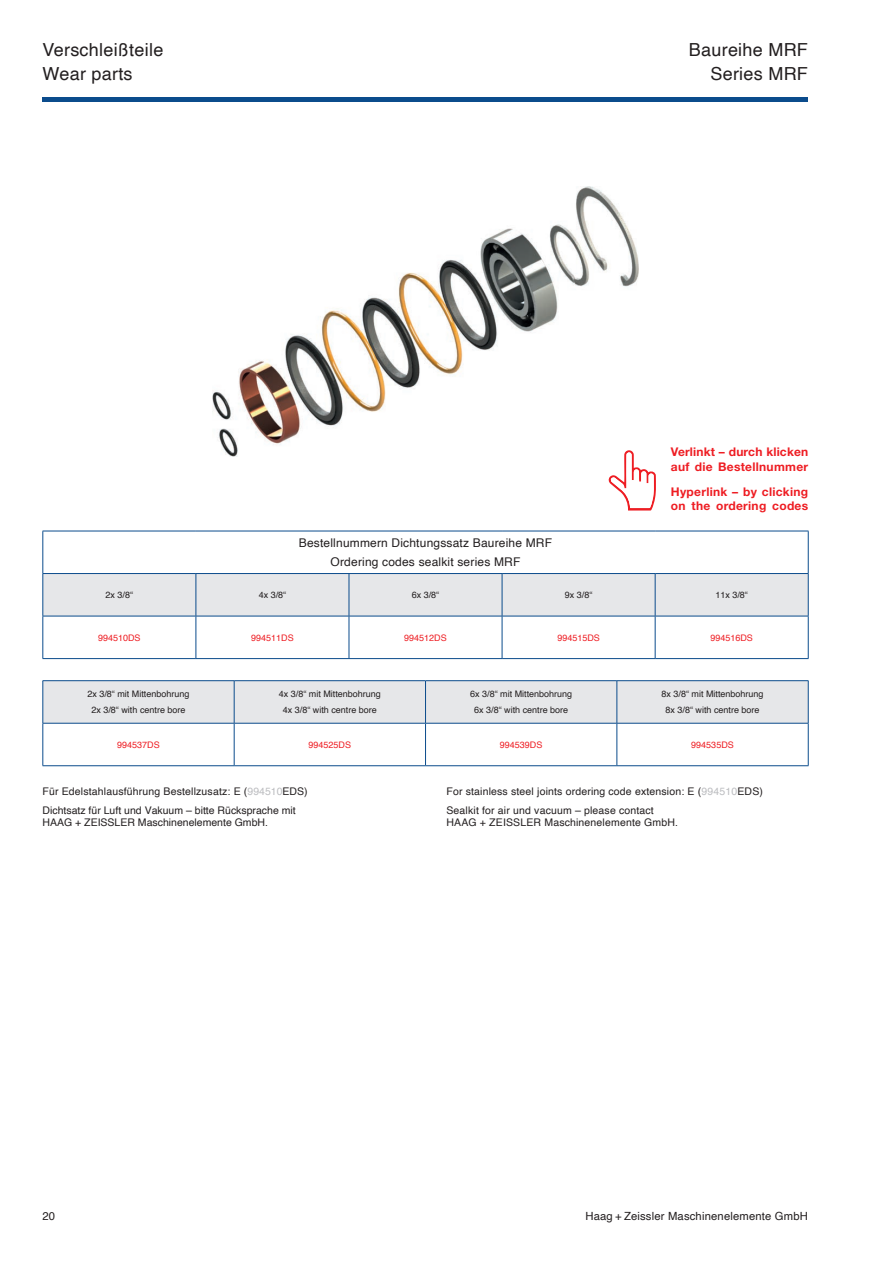
<style>
.page{position:relative;width:893px;height:1263px;background:#fff}
.page>*{position:absolute;margin:0;border:0;box-sizing:border-box;transform-origin:0 0}
.t1{font:18px "Helvetica";letter-spacing:.015em;color:#231f20}
.t2{font:700 12px/14.4px "Helvetica Neue";letter-spacing:.025em;color:#ee1d23}
.t3{font:12px/19.2px "Helvetica";letter-spacing:.015em;color:#231f20;text-align:center}
.t4{font:11.25px "Helvetica";letter-spacing:.015em;color:#231f20}
.t5{font:10.5px/19.2px "Helvetica";letter-spacing:.015em;color:#231f20}
.t6{font:9px/16.2px "Helvetica";color:#231f20;text-align:center}
.t7{font:9px "Helvetica";color:#ee1d23}
.s1{color:#bcbdc0}
</style>
<div class="page">
<hr style="left:43px;top:98px;width:765px;height:4px;background:#0b4c8c">
<img style="left:212px;top:186px;width:426px;height:270px">
<div style="left:44px;top:574px;width:764px;height:42px;background:#e6e7e9"></div>
<hr style="left:43px;top:531px;width:1px;height:42px;background:#0b4c8c">
<hr style="left:43px;top:531px;width:153px;height:1px;background:#0b4c8c">
<hr style="left:196px;top:531px;width:153px;height:1px;background:#0b4c8c">
<hr style="left:349px;top:531px;width:153px;height:1px;background:#0b4c8c">
<hr style="left:502px;top:531px;width:153px;height:1px;background:#0b4c8c">
<hr style="left:655px;top:531px;width:153px;height:1px;background:#0b4c8c">
<hr style="left:808px;top:531px;width:1px;height:42px;background:#0b4c8c">
<hr style="left:43px;top:574px;width:1px;height:42px;background:#0b4c8c">
<hr style="left:43px;top:573px;width:153px;height:1px;background:#0b4c8c">
<hr style="left:196px;top:573px;width:153px;height:1px;background:#0b4c8c">
<hr style="left:349px;top:573px;width:153px;height:1px;background:#0b4c8c">
<hr style="left:502px;top:573px;width:153px;height:1px;background:#0b4c8c">
<hr style="left:655px;top:573px;width:153px;height:1px;background:#0b4c8c">
<hr style="left:196px;top:574px;width:1px;height:42px;background:#0b4c8c">
<hr style="left:349px;top:574px;width:1px;height:42px;background:#0b4c8c">
<hr style="left:502px;top:574px;width:1px;height:42px;background:#0b4c8c">
<hr style="left:655px;top:574px;width:1px;height:42px;background:#0b4c8c">
<hr style="left:808px;top:574px;width:1px;height:42px;background:#0b4c8c">
<hr style="left:43px;top:616px;width:1px;height:42px;background:#0b4c8c">
<hr style="left:43px;top:616px;width:153px;height:1px;background:#0b4c8c">
<hr style="left:196px;top:616px;width:153px;height:1px;background:#0b4c8c">
<hr style="left:349px;top:616px;width:153px;height:1px;background:#0b4c8c">
<hr style="left:502px;top:616px;width:153px;height:1px;background:#0b4c8c">
<hr style="left:655px;top:616px;width:153px;height:1px;background:#0b4c8c">
<hr style="left:196px;top:616px;width:1px;height:42px;background:#0b4c8c">
<hr style="left:349px;top:616px;width:1px;height:42px;background:#0b4c8c">
<hr style="left:502px;top:616px;width:1px;height:42px;background:#0b4c8c">
<hr style="left:655px;top:616px;width:1px;height:42px;background:#0b4c8c">
<hr style="left:808px;top:616px;width:1px;height:42px;background:#0b4c8c">
<hr style="left:43px;top:658px;width:153px;height:1px;background:#0b4c8c">
<hr style="left:196px;top:658px;width:153px;height:1px;background:#0b4c8c">
<hr style="left:349px;top:658px;width:153px;height:1px;background:#0b4c8c">
<hr style="left:502px;top:658px;width:153px;height:1px;background:#0b4c8c">
<hr style="left:655px;top:658px;width:153px;height:1px;background:#0b4c8c">
<div style="left:44px;top:681px;width:764px;height:42px;background:#e6e7e9"></div>
<hr style="left:43px;top:681px;width:1px;height:42px;background:#0b4c8c">
<hr style="left:43px;top:680px;width:191px;height:1px;background:#0b4c8c">
<hr style="left:234px;top:680px;width:191px;height:1px;background:#0b4c8c">
<hr style="left:425px;top:680px;width:192px;height:1px;background:#0b4c8c">
<hr style="left:617px;top:680px;width:191px;height:1px;background:#0b4c8c">
<hr style="left:234px;top:681px;width:1px;height:42px;background:#0b4c8c">
<hr style="left:425px;top:681px;width:1px;height:42px;background:#0b4c8c">
<hr style="left:617px;top:681px;width:1px;height:42px;background:#0b4c8c">
<hr style="left:808px;top:681px;width:1px;height:42px;background:#0b4c8c">
<hr style="left:43px;top:723px;width:1px;height:42px;background:#0b4c8c">
<hr style="left:43px;top:723px;width:191px;height:1px;background:#0b4c8c">
<hr style="left:234px;top:723px;width:191px;height:1px;background:#0b4c8c">
<hr style="left:425px;top:723px;width:192px;height:1px;background:#0b4c8c">
<hr style="left:617px;top:723px;width:191px;height:1px;background:#0b4c8c">
<hr style="left:234px;top:723px;width:1px;height:42px;background:#0b4c8c">
<hr style="left:425px;top:723px;width:1px;height:42px;background:#0b4c8c">
<hr style="left:617px;top:723px;width:1px;height:42px;background:#0b4c8c">
<hr style="left:808px;top:723px;width:1px;height:42px;background:#0b4c8c">
<hr style="left:43px;top:765px;width:191px;height:1px;background:#0b4c8c">
<hr style="left:234px;top:765px;width:191px;height:1px;background:#0b4c8c">
<hr style="left:425px;top:765px;width:192px;height:1px;background:#0b4c8c">
<hr style="left:617px;top:765px;width:191px;height:1px;background:#0b4c8c">
<svg style="left:609px;top:450px;width:47px;height:60px"></svg>
<h1 class="t1" style="left:43px;top:36px;width:122px">Verschleißteile</h1>
<h1 class="t1" style="left:689px;top:36px;width:120px">Baureihe MRF</h1>
<h1 class="t1" style="left:43px;top:60px;width:92px">Wear parts</h1>
<h1 class="t1" style="left:710px;top:60px;width:99px">Series MRF</h1>
<p class="t3" style="left:299px;top:534px;width:255px">Bestellnummern Dichtungssatz Baureihe MRF<br>Ordering codes sealkit series MRF</p>
<p class="t2" style="left:671px;top:445px;width:139px">Verlinkt – durch klicken auf die Bestellnummer</p>
<p class="t2" style="left:671px;top:484px;width:139px">Hyperlink – by clicking on the ordering codes</p>
<p class="t6" style="left:106px;top:587px;width:29px">2x 3/8“</p>
<p class="t6" style="left:259px;top:587px;width:29px">4x 3/8“</p>
<p class="t6" style="left:412px;top:587px;width:29px">6x 3/8“</p>
<p class="t6" style="left:565px;top:587px;width:29px">9x 3/8“</p>
<p class="t6" style="left:715px;top:587px;width:34px">11x 3/8“</p>
<p class="t7" style="left:98px;top:631px;width:44px">994510DS</p>
<p class="t7" style="left:251px;top:631px;width:44px">994511DS</p>
<p class="t7" style="left:404px;top:631px;width:44px">994512DS</p>
<p class="t7" style="left:557px;top:631px;width:44px">994515DS</p>
<p class="t7" style="left:710px;top:631px;width:44px">994516DS</p>
<p class="t6" style="left:87px;top:686px;width:104px">2x 3/8“ mit Mittenbohrung<br>2x 3/8“ with centre bore</p>
<p class="t6" style="left:279px;top:686px;width:104px">4x 3/8“ mit Mittenbohrung<br>4x 3/8“ with centre bore</p>
<p class="t6" style="left:470px;top:686px;width:104px">6x 3/8“ mit Mittenbohrung<br>6x 3/8“ with centre bore</p>
<p class="t6" style="left:661px;top:686px;width:104px">8x 3/8“ mit Mittenbohrung<br>8x 3/8“ with centre bore</p>
<p class="t7" style="left:117px;top:738px;width:44px">994537DS</p>
<p class="t7" style="left:309px;top:738px;width:44px">994525DS</p>
<p class="t7" style="left:500px;top:738px;width:44px">994539DS</p>
<p class="t7" style="left:691px;top:738px;width:44px">994535DS</p>
<p class="t5" style="left:43px;top:782px;width:267px">Für Edelstahlausführung Bestellzusatz: E (<span class="s1">994510</span>EDS)<br>Dichtsatz für Luft und Vakuum – bitte Rücksprache mit</p>
<p class="t5" style="left:43px;top:813px;width:227px">HAAG + ZEISSLER Maschinenelemente GmbH.</p>
<p class="t5" style="left:446px;top:782px;width:318px">For stainless steel joints ordering code extension: E (<span class="s1">994510</span>EDS)<br>Sealkit for air und vacuum – please contact</p>
<p class="t5" style="left:446px;top:813px;width:233px">HAAG + ZEISSLER Maschinenelemente GmbH.</p>
<p class="t4" style="left:43px;top:1208px;width:14px">20</p>
<p class="t4" style="left:585px;top:1208px;width:224px">Haag + Zeissler Maschinenelemente GmbH</p>
</div>
